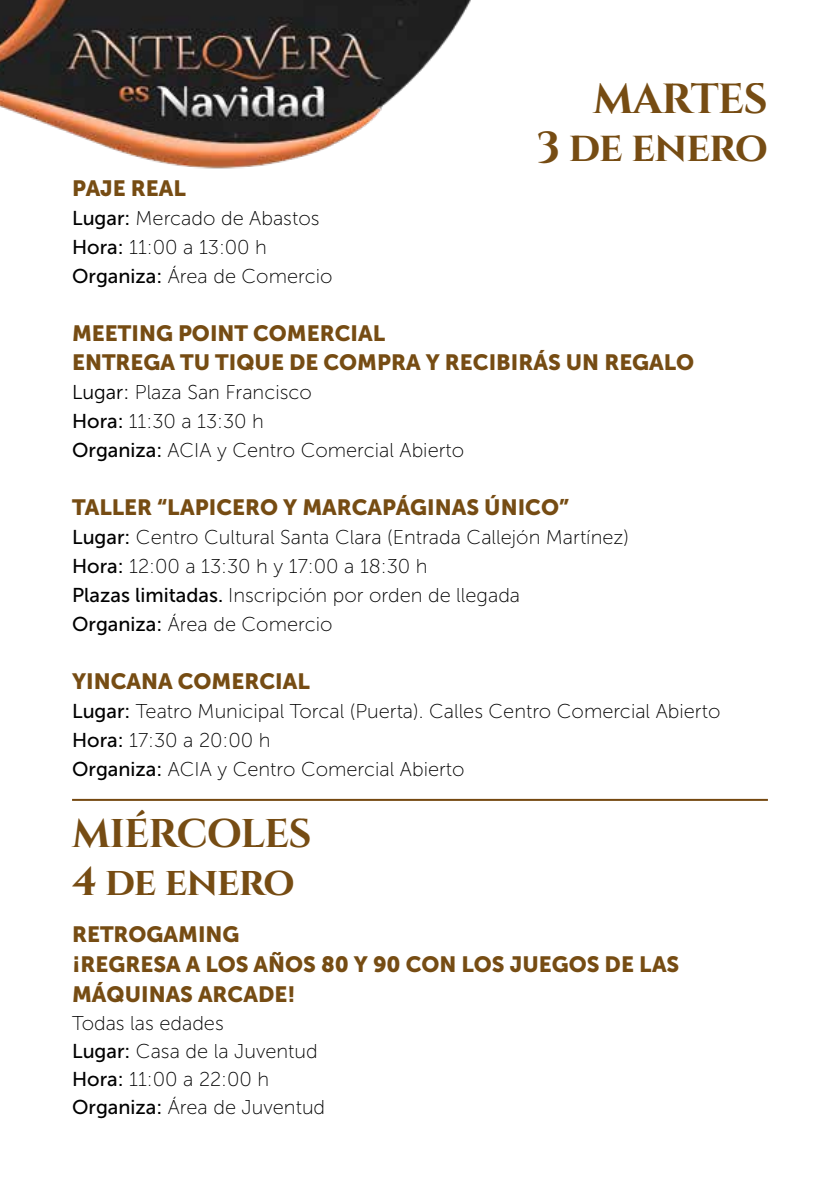
<style>
.page{position:relative;width:840px;height:1191px;background:#fff}
.page>*{position:absolute;margin:0;border:0;box-sizing:border-box;transform-origin:0 0}
.t1{font:42px/48px "Cinzel";letter-spacing:-.02em;color:#764c13;text-align:right}
.t2{font:40px/48px "Cinzel";letter-spacing:-.025em;color:#764c13}
.t3{font:22px/30px "Museo Sans 900";color:#764c13}
.t4{font:20px/29px "Museo Sans 100";color:#000}
.s1{font-family:"Museo Sans 500"}
.s2{font-family:"Museo Sans 300"}
</style>
<div class="page">
<img style="left:0;top:0;width:471px;height:169px">
<hr style="left:72px;top:799px;width:695px;height:2px;background:#754911">
<h1 class="t1" style="left:536px;top:76px;width:233px">MARTES<br>3 de enero</h1>
<p class="t3" style="left:72px;top:173px;width:115px">PAJE REAL</p>
<p class="t4" style="left:72px;top:204px;width:262px"><span class="s1">Lugar:</span> Mercado de Abastos<br><span class="s1">Hora:</span> 11:00 a 13:00 h<br><span class="s1">Organiza:</span> Área de Comercio</p>
<p class="t3" style="left:72px;top:319px;width:623px;line-height:29px">MEETING POINT COMERCIAL<br>ENTREGA TU TIQUE DE COMPRA Y RECIBIRÁS UN REGALO</p>
<p class="t4" style="left:72px;top:378px;width:393px"><span class="s2">Lugar:</span> Plaza San Francisco<br><span class="s1">Hora:</span> 11:30 a 13:30 h<br><span class="s1">Organiza:</span> ACIA y Centro Comercial Abierto</p>
<p class="t3" style="left:72px;top:492px;width:498px">TALLER “LAPICERO Y MARCAPÁGINAS ÚNICO”</p>
<p class="t4" style="left:72px;top:523px;width:558px"><span class="s1">Lugar:</span> Centro Cultural Santa Clara (Entrada Callejón Martínez)<br><span class="s1">Hora:</span> 12:00 a 13:30 h y 17:00 a 18:30 h<br><span class="s1">Plazas limitadas.</span> Inscripción por orden de llegada<br><span class="s1">Organiza:</span> Área de Comercio</p>
<p class="t3" style="left:72px;top:666px;width:239px">YINCANA COMERCIAL</p>
<p class="t4" style="left:72px;top:697px;width:649px"><span class="s1">Lugar:</span> Teatro Municipal Torcal (Puerta). Calles Centro Comercial Abierto<br><span class="s1">Hora:</span> 17:30 a 20:00 h<br><span class="s1">Organiza:</span> ACIA y Centro Comercial Abierto</p>
<h2 class="t2" style="left:72px;top:811px;width:241px">MIÉRCOLES<br>4 de enero</h2>
<p class="t3" style="left:72px;top:919px;width:608px">RETROGAMING<br>¡REGRESA A LOS AÑOS 80 Y 90 CON LOS JUEGOS DE LAS<br>MÁQUINAS ARCADE!</p>
<p class="t4" style="left:72px;top:1009px;width:254px;line-height:28px">Todas las edades<br><span class="s1">Lugar:</span> Casa de la Juventud<br><span class="s1">Hora:</span> 11:00 a 22:00 h<br><span class="s1">Organiza:</span> Área de Juventud</p>
</div>
